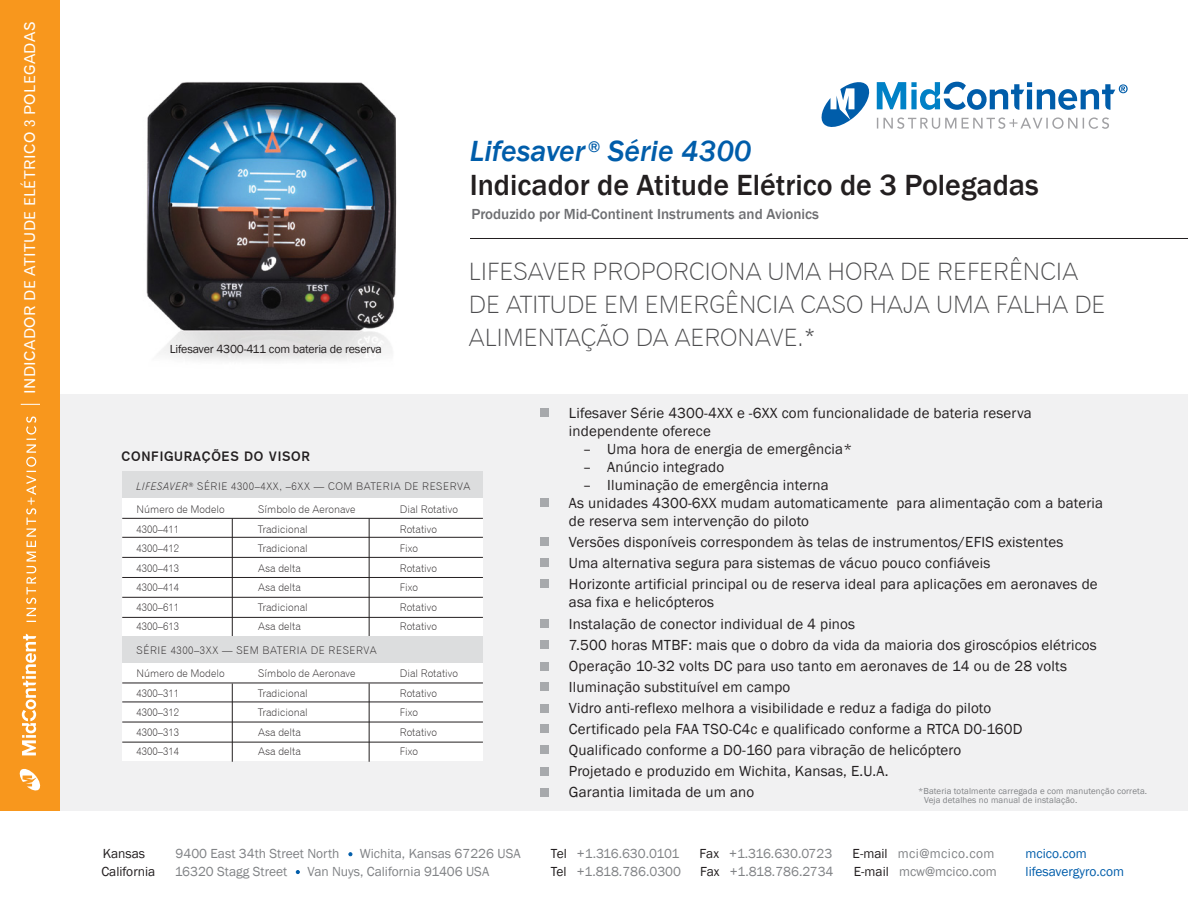
<style>
.page{position:relative;width:1188px;height:918px;background:#fff}
.page>*{position:absolute;margin:0;border:0;box-sizing:border-box;transform-origin:0 0}
.t1{font:500 30px/34.5px "Franklin Gothic";color:#231f20}
.t2{font:24px/33px "Gothic 720 BT Light B";color:#4d4d4f}
.t3{font:15px/21.1px "Franklin Gothic";letter-spacing:.01em;color:#231f20}
.t4{font:500 15px "Franklin Gothic";color:#6d6e71}
.t5{font:15px "Gothic 720 BT Roman B";letter-spacing:.03em;color:#fff}
.t6{font:13.5px "Franklin Gothic";color:#808285}
.t7{font:13.5px "Franklin Gothic";color:#005daa}
.t8{font:13.5px "Gothic 725 BT Bold A";letter-spacing:.05em;color:#231f20}
.t9{font:13.5px "Franklin Gothic";letter-spacing:.03em;color:#808285}
.t10{font:13.5px "Franklin Gothic";letter-spacing:-.035em;color:#808285}
.t11{font:13.5px "Franklin Gothic";color:#231f20}
.t12{font:12px "Franklin Gothic";letter-spacing:-.015em;color:#231f20}
.t13{font:10.5px "Gothic 720 BT Light B";color:#231f20}
.t14{font:10.5px "Gothic 720 BT Light B";letter-spacing:.05em;color:#231f20}
.t15{font:9px/9px "Franklin Gothic";letter-spacing:.01em;color:#808285}
.s1{font-style:italic;color:#005daa}
.s2{font-family:"Gothic 720 BT Light Italic B"}
.s3{color:#231f20}
</style>
<div class="page">
<img style="left:59px;top:30px;width:338px;height:364px">
<div style="left:0;top:394px;width:1188px;height:417px;background:#f1f1f2"></div>
<hr style="left:470px;top:238px;width:718px;height:1px;background:#231f20">
<div style="left:122px;top:472px;width:361px;height:289px;background:#fff"></div>
<div style="left:122px;top:472px;width:361px;height:26px;background:#dcddde"></div>
<hr style="left:122px;top:518px;width:361px;height:1px;background:#231f20">
<hr style="left:122px;top:537px;width:361px;height:1px;background:#231f20">
<hr style="left:122px;top:557px;width:361px;height:1px;background:#231f20">
<hr style="left:122px;top:577px;width:361px;height:1px;background:#231f20">
<hr style="left:122px;top:597px;width:361px;height:1px;background:#231f20">
<hr style="left:122px;top:617px;width:361px;height:1px;background:#231f20">
<hr style="left:122px;top:683px;width:361px;height:1px;background:#231f20">
<hr style="left:122px;top:702px;width:361px;height:1px;background:#231f20">
<hr style="left:122px;top:722px;width:361px;height:1px;background:#231f20">
<hr style="left:122px;top:742px;width:361px;height:1px;background:#231f20">
<hr style="left:232px;top:518px;width:1px;height:120px;background:#231f20">
<hr style="left:369px;top:518px;width:1px;height:120px;background:#231f20">
<hr style="left:232px;top:684px;width:1px;height:78px;background:#231f20">
<hr style="left:369px;top:684px;width:1px;height:78px;background:#231f20">
<div style="left:122px;top:636px;width:361px;height:27px;background:#dcddde"></div>
<div style="left:540px;top:408px;width:9px;height:9px;background:#a7a9ac"></div>
<div style="left:540px;top:788px;width:9px;height:8px;background:#a7a9ac"></div>
<div style="left:540px;top:498px;width:9px;height:9px;background:#a7a9ac"></div>
<div style="left:540px;top:537px;width:9px;height:9px;background:#a7a9ac"></div>
<div style="left:540px;top:558px;width:9px;height:9px;background:#a7a9ac"></div>
<div style="left:540px;top:579px;width:9px;height:9px;background:#a7a9ac"></div>
<div style="left:540px;top:619px;width:9px;height:9px;background:#a7a9ac"></div>
<div style="left:540px;top:640px;width:9px;height:9px;background:#a7a9ac"></div>
<div style="left:540px;top:662px;width:9px;height:9px;background:#a7a9ac"></div>
<div style="left:540px;top:682px;width:9px;height:9px;background:#a7a9ac"></div>
<div style="left:540px;top:704px;width:9px;height:8px;background:#a7a9ac"></div>
<div style="left:540px;top:724px;width:9px;height:9px;background:#a7a9ac"></div>
<div style="left:540px;top:746px;width:9px;height:8px;background:#a7a9ac"></div>
<div style="left:540px;top:767px;width:9px;height:8px;background:#a7a9ac"></div>
<div style="left:0;top:0;width:59px;height:811px;background:#f8971d"></div>
<svg style="left:22px;top:417px;width:14px;height:338px"></svg>
<svg style="left:19px;top:769px;width:22px;height:22px"></svg>
<svg style="left:21px;top:404px;width:19px;height:1px"></svg>
<svg style="left:349px;top:852px;width:3px;height:4px"></svg>
<svg style="left:296px;top:870px;width:4px;height:4px"></svg>
<svg style="left:821px;top:81px;width:307px;height:48px"></svg>
<p class="t5" style="left:21px;top:394px;width:374px;rotate:-90deg">INDICADOR DE ATITUDE ELÉTRICO 3 POLEGADAS</p>
<p class="t12" style="left:170px;top:342px;width:214px">Lifesaver 4300-411 com bateria de reserva</p>
<h1 class="t1" style="left:470px;top:134px;width:571px"><span class="s1">Lifesaver</span> <sup>®</sup> <span class="s1">Série 4300<br></span>Indicador de Atitude Elétrico de 3 Polegadas</h1>
<p class="t4" style="left:471px;top:205px;width:349px">Produzido por Mid-Continent Instruments and Avionics</p>
<h2 class="t2" style="left:469px;top:254px;width:638px">LIFESAVER PROPORCIONA UMA HORA DE REFERÊNCIA<br>DE ATITUDE EM EMERGÊNCIA CASO HAJA UMA FALHA DE<br>ALIMENTAÇÃO DA AERONAVE.*</h2>
<p class="t8" style="left:122px;top:448px;width:190px">CONFIGURAÇÕES DO VISOR</p>
<p class="t14" style="left:137px;top:480px;width:335px"><span class="s2">LIFESAVER</span><sup>®</sup> SÉRIE 4300–4XX, –6XX — COM BATERIA DE RESERVA</p>
<p class="t13" style="left:137px;top:503px;width:90px">Número de Modelo</p>
<p class="t13" style="left:258px;top:503px;width:99px">Símbolo de Aeronave</p>
<p class="t13" style="left:400px;top:503px;width:60px">Dial Rotativo</p>
<p class="t13" style="left:137px;top:523px;width:44px">4300–411</p>
<p class="t13" style="left:258px;top:523px;width:51px">Tradicional</p>
<p class="t13" style="left:400px;top:523px;width:39px">Rotativo</p>
<p class="t13" style="left:137px;top:542px;width:44px">4300–412</p>
<p class="t13" style="left:258px;top:542px;width:51px">Tradicional</p>
<p class="t13" style="left:400px;top:542px;width:19px">Fixo</p>
<p class="t13" style="left:137px;top:562px;width:44px">4300–413</p>
<p class="t13" style="left:258px;top:562px;width:44px">Asa delta</p>
<p class="t13" style="left:400px;top:562px;width:39px">Rotativo</p>
<p class="t13" style="left:137px;top:581px;width:44px">4300–414</p>
<p class="t13" style="left:258px;top:581px;width:44px">Asa delta</p>
<p class="t13" style="left:400px;top:581px;width:19px">Fixo</p>
<p class="t13" style="left:137px;top:601px;width:44px">4300–611</p>
<p class="t13" style="left:258px;top:601px;width:51px">Tradicional</p>
<p class="t13" style="left:400px;top:601px;width:39px">Rotativo</p>
<p class="t13" style="left:137px;top:620px;width:44px">4300–613</p>
<p class="t13" style="left:258px;top:620px;width:44px">Asa delta</p>
<p class="t13" style="left:400px;top:620px;width:39px">Rotativo</p>
<p class="t14" style="left:137px;top:644px;width:242px">SÉRIE 4300–3XX — SEM BATERIA DE RESERVA</p>
<p class="t13" style="left:137px;top:667px;width:90px">Número de Modelo</p>
<p class="t13" style="left:258px;top:667px;width:99px">Símbolo de Aeronave</p>
<p class="t13" style="left:400px;top:667px;width:60px">Dial Rotativo</p>
<p class="t13" style="left:137px;top:687px;width:44px">4300–311</p>
<p class="t13" style="left:258px;top:687px;width:51px">Tradicional</p>
<p class="t13" style="left:400px;top:687px;width:39px">Rotativo</p>
<p class="t13" style="left:137px;top:706px;width:44px">4300–312</p>
<p class="t13" style="left:258px;top:706px;width:51px">Tradicional</p>
<p class="t13" style="left:400px;top:706px;width:19px">Fixo</p>
<p class="t13" style="left:137px;top:726px;width:44px">4300–313</p>
<p class="t13" style="left:258px;top:726px;width:44px">Asa delta</p>
<p class="t13" style="left:400px;top:726px;width:39px">Rotativo</p>
<p class="t13" style="left:137px;top:745px;width:44px">4300–314</p>
<p class="t13" style="left:258px;top:745px;width:44px">Asa delta</p>
<p class="t13" style="left:400px;top:745px;width:19px">Fixo</p>
<p class="t3" style="left:569px;top:404px;width:464px;line-height:18px">Lifesaver Série 4300-4XX e -6XX com funcionalidade de bateria reserva independente oferece</p>
<p class="t3" style="left:583px;top:439px;width:271px">– Uma hora de energia de emergência*</p>
<p class="t3" style="left:583px;top:457px;width:143px">– Anúncio integrado</p>
<p class="t3" style="left:569px;top:476px;width:536px;line-height:18px;text-indent:14px">– Iluminação de emergência interna<br>As unidades 4300-6XX mudam automaticamente para alimentação com a bateria de reserva sem intervenção do piloto</p>
<p class="t3" style="left:569px;top:532px;width:530px">Versões disponíveis correspondem às telas de instrumentos/EFIS existentes<br>Uma alternativa segura para sistemas de vácuo pouco confiáveis<br>Horizonte artificial principal ou de reserva ideal para aplicações em aeronaves de</p>
<p class="t3" style="left:569px;top:592px;width:529px">asa fixa e helicópteros<br>Instalação de conector individual de 4 pinos<br>7.500 horas MTBF: mais que o dobro da vida da maioria dos giroscópios elétricos Operação 10-32 volts DC para uso tanto em aeronaves de 14 ou de 28 volts Iluminação substituível em campo<br>Vidro anti-reflexo melhora a visibilidade e reduz a fadiga do piloto<br>Certificado pela FAA TSO-C4c e qualificado conforme a RTCA D0-160D Qualificado conforme a D0-160 para vibração de helicóptero<br>Projetado e produzido em Wichita, Kansas, E.U.A.<br>Garantia limitada de um ano</p>
<p class="t15" style="left:924px;top:787px;width:224px;text-indent:-6px">*Bateria totalmente carregada e com manutenção correta.<br>Veja detalhes no manual de instalação.</p>
<p class="t11" style="left:103px;top:846px;width:44px">Kansas</p>
<p class="t6" style="left:176px;top:846px;width:165px">9400 East 34th Street North</p>
<p class="t6" style="left:360px;top:846px;width:162px">Wichita, Kansas 67226 USA</p>
<p class="t10" style="left:551px;top:846px;width:130px"><span class="s3">Tel</span> +1.316.630.0101</p>
<p class="t6" style="left:700px;top:846px;width:134px"><span class="s3">Fax</span> +1.316.630.0723</p>
<p class="t9" style="left:853px;top:846px;width:143px"><span class="s3">E-mail</span> mci@mcico.com</p>
<p class="t11" style="left:101px;top:863px;width:55px">California</p>
<p class="t6" style="left:175px;top:863px;width:114px">16320 Stagg Street</p>
<p class="t6" style="left:308px;top:863px;width:183px">Van Nuys, California 91406 USA</p>
<p class="t6" style="left:551px;top:863px;width:132px"><span class="s3">Tel</span> +1.818.786.0300</p>
<p class="t6" style="left:700px;top:863px;width:135px"><span class="s3">Fax</span> +1.818.786.2734</p>
<p class="t6" style="left:854px;top:863px;width:144px"><span class="s3">E-mail</span> mcw@mcico.com</p>
<p class="t7" style="left:1026px;top:863px;width:100px">lifesavergyro.com</p>
<p class="t7" style="left:1026px;top:846px;width:63px">mcico.com</p>
</div>
